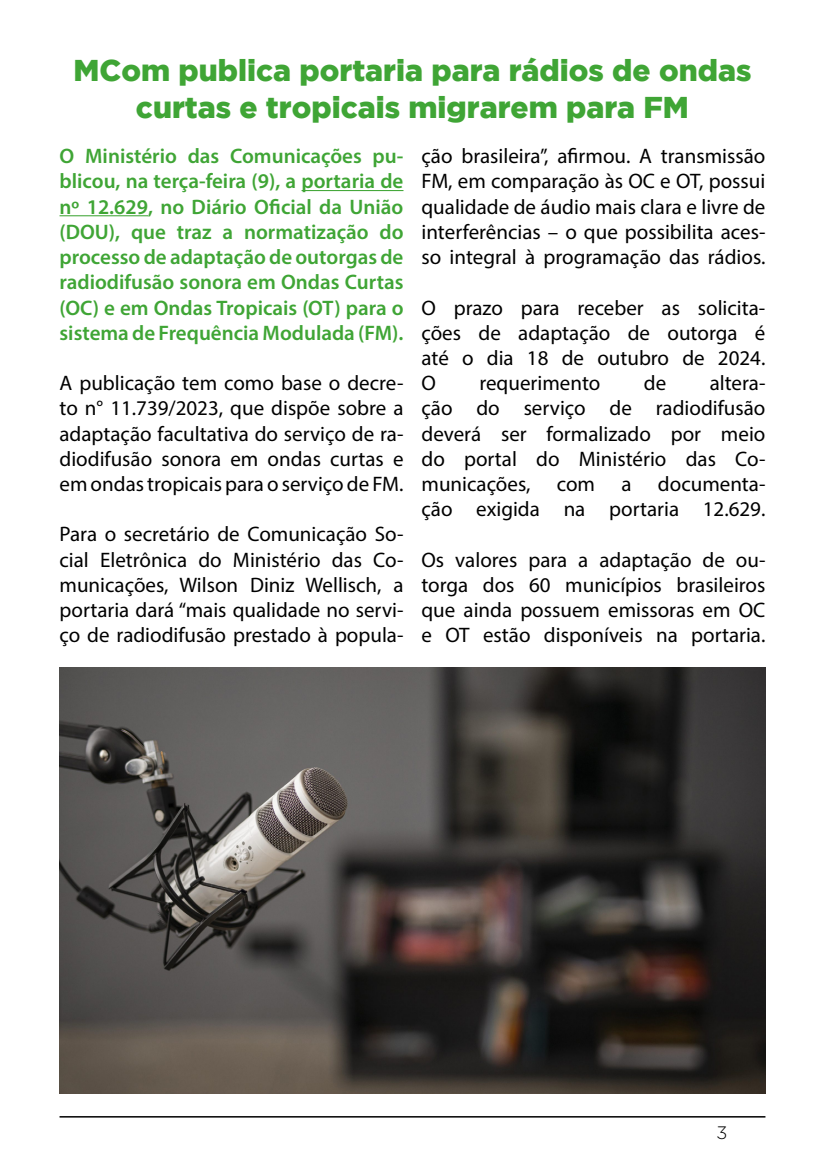
<style>
.page{position:relative;width:825px;height:1153px;background:#fff}
.page>*{position:absolute;margin:0;border:0;box-sizing:border-box;transform-origin:0 0}
.t1{font:900 30px/36px "Gotham";color:#3fa535;text-align:center}
.t2{font:21px/25.2px "Myriad Pro";color:#000;text-align:justify}
.t3{font:600 21px/25.2px "Myriad Pro";color:#3fa535;text-align:justify}
.t4{font:300 18px "Gotham Rounded";color:#000}
</style>
<div class="page">
<hr style="left:60px;top:1115px;width:705px;height:2px;background:#000">
<hr style="left:302px;top:190px;width:101px;height:1px;background:#3fa535">
<hr style="left:60px;top:215px;width:88px;height:1px;background:#3fa535">
<img style="left:60px;top:668px;width:705px;height:425px">
<h1 class="t1" style="left:74px;top:52px;width:679px">MCom publica portaria para rádios de ondas curtas e tropicais migrarem para FM</h1>
<p class="t3" style="left:60px;top:143px;width:345px">O Ministério das Comunicações pu&shy;blicou, na terça-feira (9), a portaria de nº 12.629, no Diário Oficial da União (DOU), que traz a normatização do processo de adaptação de outorgas de radiodifusão sonora em Ondas Curtas (OC) e em Ondas Tropicais (OT) para o sistema de Frequência Modulada (FM).</p>
<p class="t2" style="left:60px;top:370px;width:345px">A publicação tem como base o decre&shy;to n° 11.739/2023, que dispõe sobre a adaptação facultativa do serviço de ra&shy;diodifusão sonora em ondas curtas e em ondas tropicais para o serviço de FM.</p>
<p class="t2" style="left:60px;top:521px;width:345px">Para o secretário de Comunicação So&shy;cial Eletrônica do Ministério das Co&shy;municações, Wilson Diniz Wellisch, a portaria dará “mais qualidade no servi&shy;ço de radiodifusão prestado à popula-</p>
<p class="t2" style="left:421px;top:143px;width:345px">ção brasileira”, afirmou. A transmissão FM, em comparação às OC e OT, possui qualidade de áudio mais clara e livre de interferências – o que possibilita aces&shy;so integral à programação das rádios.</p>
<p class="t2" style="left:421px;top:294px;width:345px">O prazo para receber as solicita&shy;ções de adaptação de outorga é até o dia 18 de outubro de 2024.<br>O</p>
<p class="t2" style="left:421px;top:370px;width:345px;text-indent:288px">altera&shy;ção do serviço de radiodifusão deverá ser formalizado por meio do portal do Ministério das Co&shy;municações,</p>
<p class="t2" style="left:479px;top:370px;width:122px">requerimento</p>
<p class="t2" style="left:644px;top:370px;width:24px">de</p>
<p class="t2" style="left:421px;top:471px;width:345px;text-align:right">documenta-<br>ção exigida na portaria 12.629.</p>
<p class="t2" style="left:421px;top:546px;width:345px">Os valores para a adaptação de ou&shy;torga dos 60 municípios brasileiros que ainda possuem emissoras em OC e OT estão disponíveis na portaria.</p>
<p class="t2" style="left:557px;top:471px;width:40px">com</p>
<p class="t2" style="left:621px;top:471px;width:12px">a</p>
<p class="t4" style="left:716px;top:1120px;width:12px">3</p>
</div>
